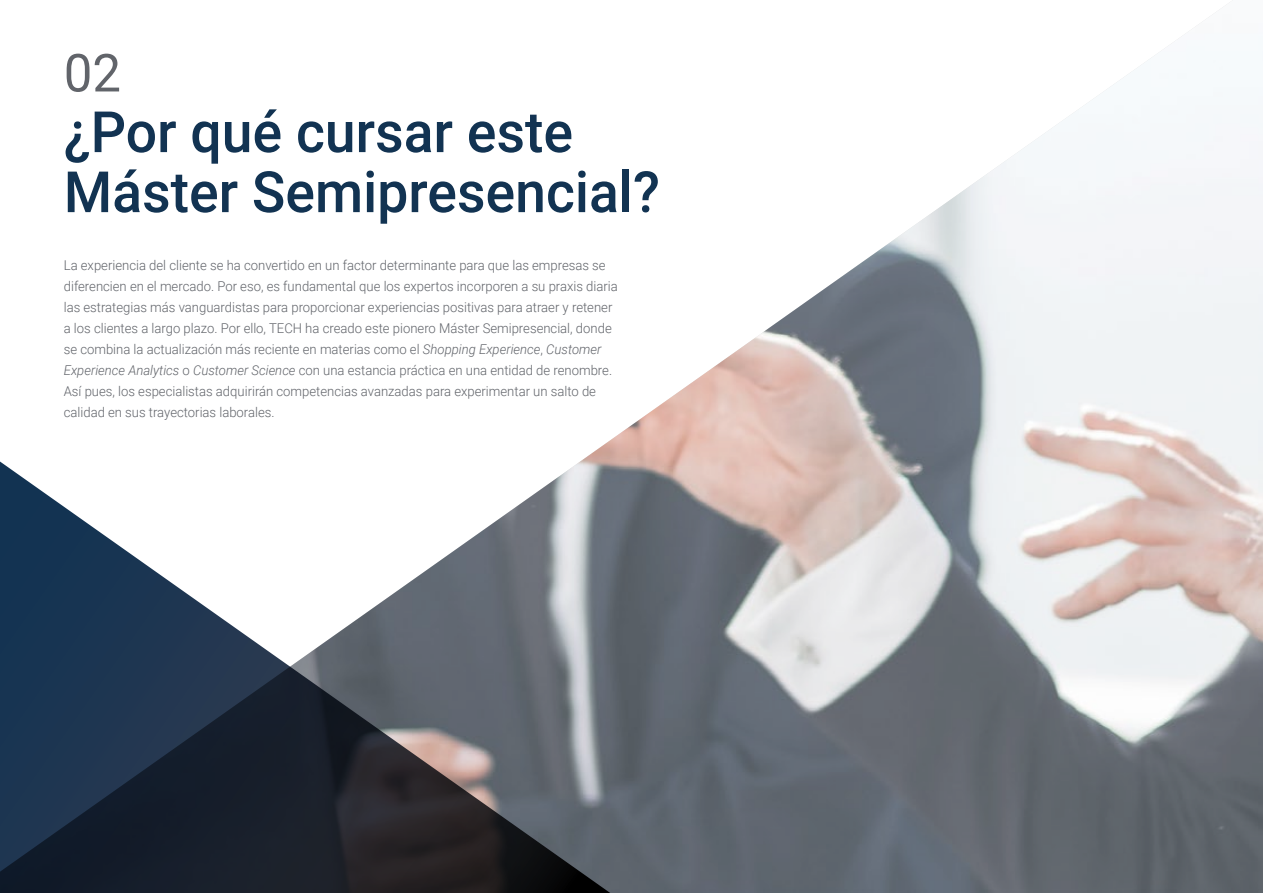
<style>
.page{position:relative;width:1263px;height:893px;background:#fff}
.page>*{position:absolute;margin:0;border:0;box-sizing:border-box;transform-origin:0 0}
.t1{font:500 57px/60px "Roboto";color:#123352}
.t2{font:52.5px "Roboto";color:#61646a}
.t3{font:300 13.5px/21px "Roboto";color:#61646a}
.s1{font-style:italic}
</style>
<div class="page">
<img style="left:602px;top:0;width:661px;height:893px">
<svg style="left:0;top:446px;width:640px;height:447px"></svg>
<h2 class="t2" style="left:64px;top:36px;width:59px">02</h2>
<h1 class="t1" style="left:64px;top:100px;width:597px">¿Por qué cursar este<br>Máster Semipresencial?</h1>
<p class="t3" style="left:64px;top:254px;width:555px">La experiencia del cliente se ha convertido en un factor determinante para que las empresas se diferencien en el mercado. Por eso, es fundamental que los expertos incorporen a su praxis diaria las estrategias más vanguardistas para proporcionar experiencias positivas para atraer y retener a los clientes a largo plazo. Por ello, TECH ha creado este pionero Máster Semipresencial, donde se combina la actualización más reciente en materias como el <span class="s1">Shopping Experience</span>, <span class="s1">Customer Experience Analytics</span> o <span class="s1">Customer Science</span> con una estancia práctica en una entidad de renombre.<br>Así pues, los especialistas adquirirán competencias avanzadas para experimentar un salto de calidad en sus trayectorias laborales.</p>
</div>
